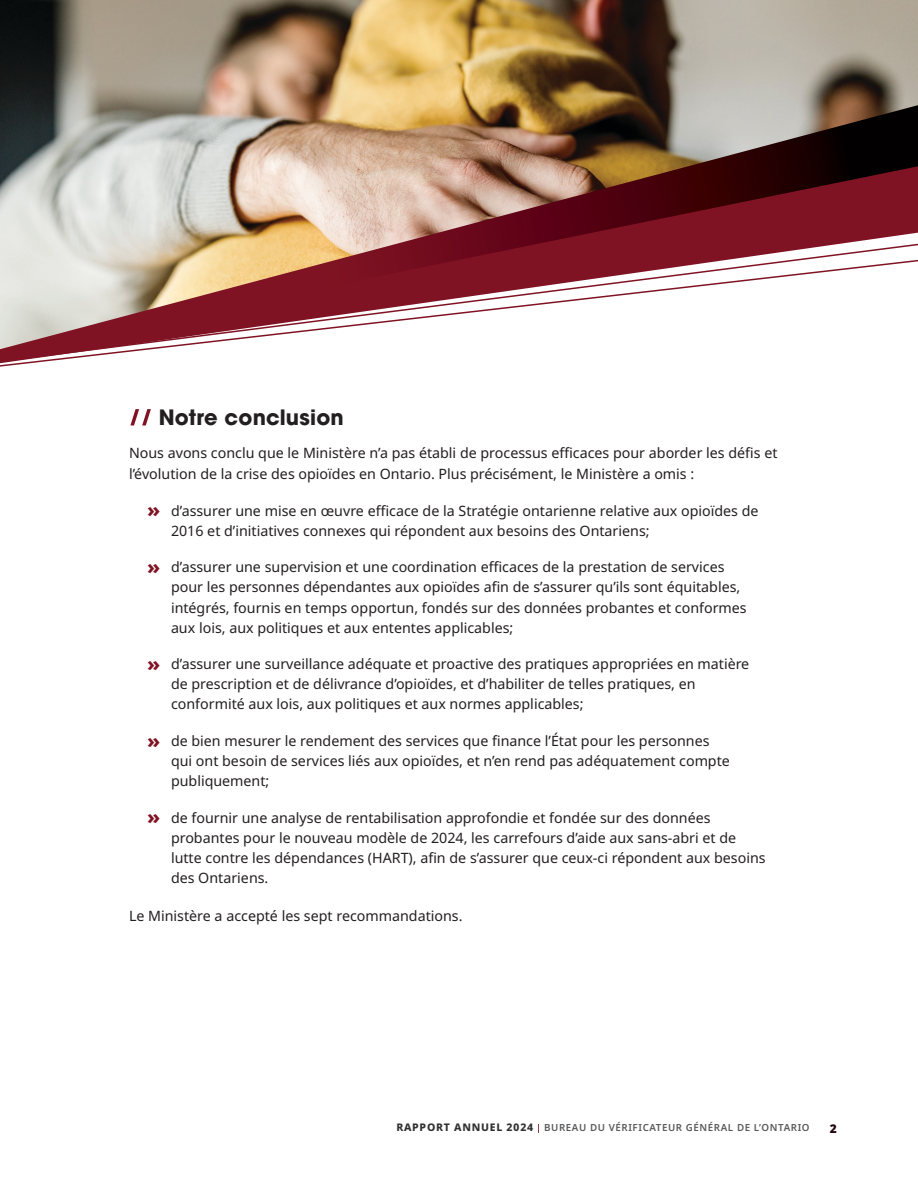
<style>
.page{position:relative;width:918px;height:1188px;background:#fff}
.page>*{position:absolute;margin:0;border:0;box-sizing:border-box;transform-origin:0 0}
.t1{font:700 21px "ITC Avant Garde Pro";letter-spacing:.01em;color:#231f20}
.t2{font:14.25px/20.1px "Noto Sans";color:#231f20}
.t3{font:900 12px "Noto Sans";color:#230913}
.t4{font:600 9.75px "Noto Sans";letter-spacing:.06em;color:#58595b}
.s1{font-size:19.5px;color:#fff}
.s2{font-weight:800;font-size:19.5px;color:#801323}
.s3{font-weight:800;font-size:10.5px;color:#323031}
</style>
<div class="page">
<img style="left:0;top:0;width:918px;height:105px">
<img style="left:0;top:105px;width:918px;height:61px">
<svg style="left:0;top:166px;width:918px;height:74px;background:#a57873"></svg>
<svg style="left:0;top:240px;width:918px;height:127px"></svg>
<h1 class="t1" style="left:129px;top:403px;width:216px"><span class="s1">//</span> Notre conclusion</h1>
<p class="t2" style="left:129px;top:443px;width:650px;line-height:21px">Nous avons conclu que le Ministère n’a pas établi de processus efficaces pour aborder les défis et l’évolution de la crise des opioïdes en Ontario. Plus précisément, le Ministère a omis :</p>
<p class="t2" style="left:171px;top:501px;width:589px;text-indent:-24px"><span class="s2">»</span> d’assurer une mise en œuvre efficace de la Stratégie ontarienne relative aux opioïdes de<br>2016 et d’initiatives connexes qui répondent aux besoins des Ontariens;</p>
<p class="t2" style="left:171px;top:557px;width:577px;text-indent:-24px"><span class="s2">»</span> d’assurer une supervision et une coordination efficaces de la prestation de services pour les personnes dépendantes aux opioïdes afin de s’assurer qu’ils sont équitables, intégrés, fournis en temps opportun, fondés sur des données probantes et conformes aux lois, aux politiques et aux ententes applicables;</p>
<p class="t2" style="left:171px;top:654px;width:580px;text-indent:-24px"><span class="s2">»</span> d’assurer une surveillance adéquate et proactive des pratiques appropriées en matière de prescription et de délivrance d’opioïdes, et d’habiliter de telles pratiques, en conformité aux lois, aux politiques et aux normes applicables;</p>
<p class="t2" style="left:171px;top:731px;width:560px;text-indent:-24px"><span class="s2">»</span> de bien mesurer le rendement des services que finance l’État pour les personnes qui ont besoin de services liés aux opioïdes, et n’en rend pas adéquatement compte publiquement;</p>
<p class="t2" style="left:171px;top:808px;width:596px;text-indent:-24px"><span class="s2">»</span> de fournir une analyse de rentabilisation approfondie et fondée sur des données probantes pour le nouveau modèle de 2024, les carrefours d’aide aux sans-abri et de lutte contre les dépendances (HART), afin de s’assurer que ceux-ci répondent aux besoins des Ontariens.</p>
<p class="t2" style="left:129px;top:906px;width:335px">Le Ministère a accepté les sept recommandations.</p>
<p class="t4" style="left:396px;top:1121px;width:415px"><span class="s3">RAPPORT ANNUEL 2024</span> BUREAU DU VÉRIFICATEUR GÉNÉRAL DE L’ONTARIO</p>
<p class="t3" style="left:830px;top:1119px;width:9px">2</p>
</div>
